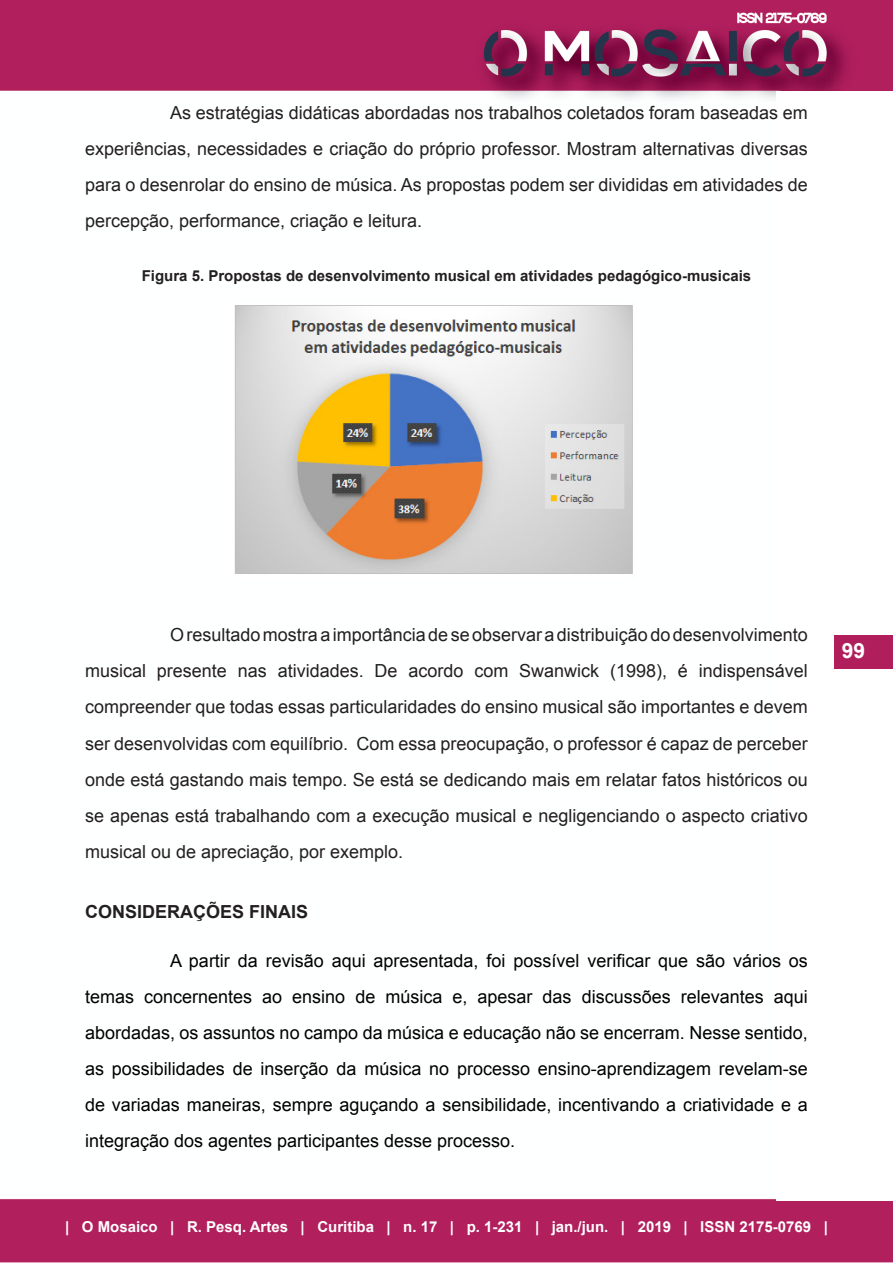
<style>
.page{position:relative;width:893px;height:1263px;background:#fff}
.page>*{position:absolute;margin:0;border:0;box-sizing:border-box;transform-origin:0 0}
.t1{font:700 21px "Arial";color:#fff}
.Corpo{font:18px/36px "Arial";color:#231f20;text-align:justify}
.Corpo-2{font:18px/36px "Arial";color:#000;text-align:justify}
.Título_2{font:700 18px "Arial";color:#231f20}
.t2{font:700 15px "Arial";color:#fff}
.figura{font:700 15px "Arial";color:#231f20}
</style>
<div class="page">
<img style="left:0;top:0;width:893px;height:1263px">
<div style="left:777px;top:92px;width:116px;height:1109px;background:#fff"></div>
<div style="left:834px;top:635px;width:59px;height:33px;background:#b01f5c"></div>
<img style="left:228px;top:300px;width:410px;height:280px">
<p class="Corpo" style="left:85px;top:95px;width:724px;text-indent:85px">As estratégias didáticas abordadas nos trabalhos coletados foram baseadas em experiências, necessidades e criação do próprio professor. Mostram alternativas diversas para o desenrolar do ensino de música. As propostas podem ser divididas em atividades de percepção, performance, criação e leitura.</p>
<p class="figura" style="left:142px;top:266px;width:611px">Figura 5. Propostas de desenvolvimento musical em atividades pedagógico-musicais</p>
<p class="Corpo" style="left:85px;top:617px;width:724px;text-indent:85px">O resultado mostra a importância de se observar a distribuição do desenvolvimento musical presente nas atividades. De acordo com Swanwick (1998), é indispensável compreender que todas essas particularidades do ensino musical são importantes e devem ser desenvolvidas com equilíbrio. Com essa preocupação, o professor é capaz de perceber onde está gastando mais tempo. Se está se dedicando mais em relatar fatos históricos ou se apenas está trabalhando com a execução musical e negligenciando o aspecto criativo musical ou de apreciação, por exemplo.</p>
<p class="Título_2" style="left:85px;top:900px;width:225px">CONSIDERAÇÕES FINAIS</p>
<p class="Corpo-2" style="left:85px;top:943px;width:724px;text-indent:85px">A partir da revisão aqui apresentada, foi possível verificar que são vários os temas concernentes ao ensino de música e, apesar das discussões relevantes aqui abordadas, os assuntos no campo da música e educação não se encerram. Nesse sentido, as possibilidades de inserção da música no processo ensino-aprendizagem revelam-se de variadas maneiras, sempre aguçando a sensibilidade, incentivando a criatividade e a integração dos agentes participantes desse processo.</p>
<p class="t1" style="left:842px;top:636px;width:25px">99</p>
<p class="t2" style="left:65px;top:1217px;width:764px">| O Mosaico | R. Pesq. Artes | Curitiba | n. 17 | p. 1-231 | jan./jun. | 2019 | ISSN 2175-0769 |</p>
</div>
